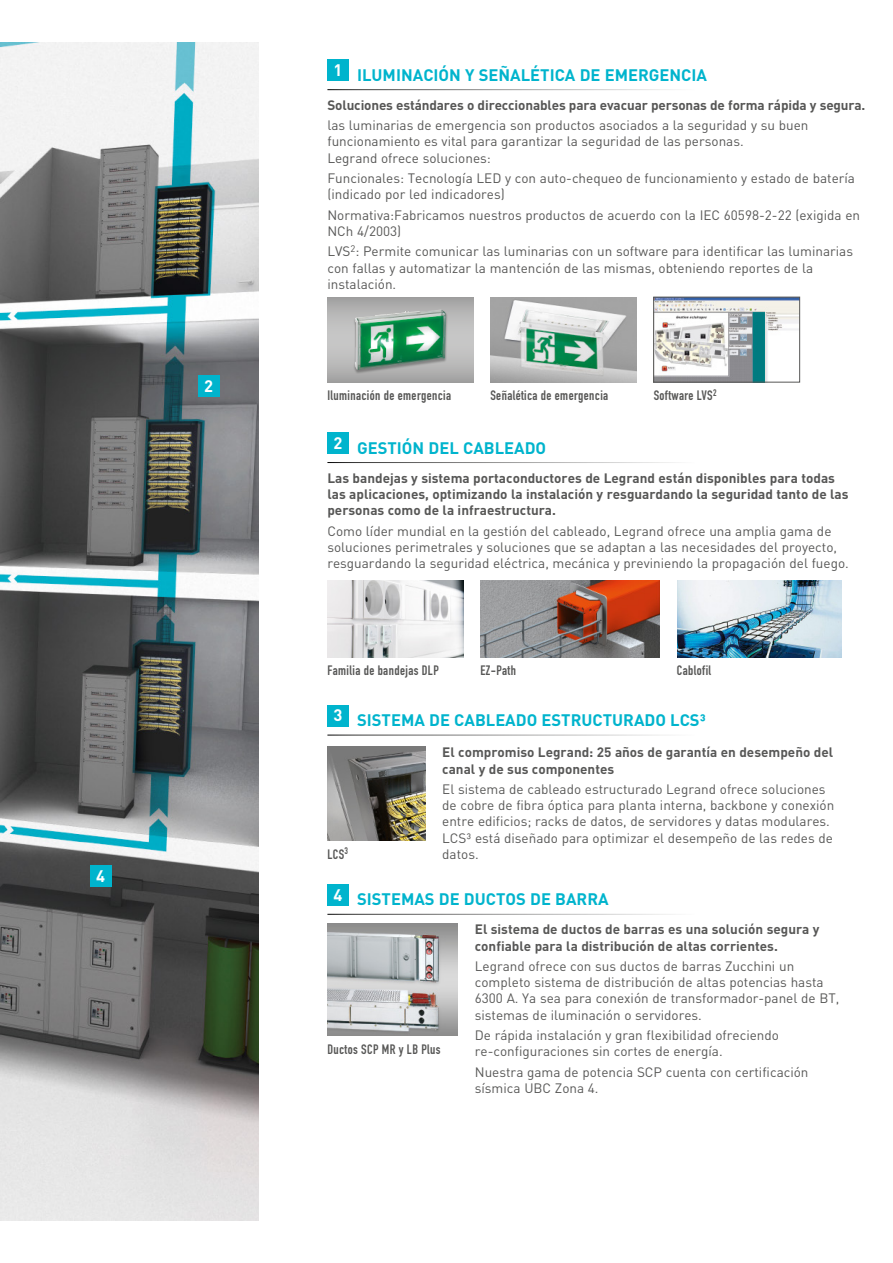
<style>
.page{position:relative;width:893px;height:1263px;background:#fff}
.page>*{position:absolute;margin:0;border:0;box-sizing:border-box;transform-origin:0 0}
.t1{font:700 16.5px "DIN";color:#00b4cd}
.t2{font:700 16.5px "DIN";color:#fff}
.t3{font:13.5px/16.2px "DIN";color:#575756}
.t4{font:13.5px/16.2px "DIN";color:#585857}
.t5{font:700 13.5px/16.2px "DIN";color:#575756}
.t6{font:700 13.5px/16.2px "DIN";color:#585857}
.t7{font:13.5px "DIN Engschrift";letter-spacing:.03em;color:#575756}
.t8{font:9.45px "DIN Engschrift";color:#575756}
</style>
<div class="page">
<img style="left:0;top:43px;width:258px;height:1177px">
<div style="left:198px;top:375px;width:21px;height:21px;background:#00b4cd"></div>
<div style="left:90px;top:866px;width:21px;height:21px;background:#00b4cd"></div>
<div style="left:327px;top:432px;width:22px;height:22px;background:#00b4cd"></div>
<img style="left:327px;top:581px;width:136px;height:76px">
<img style="left:480px;top:581px;width:180px;height:76px">
<img style="left:677px;top:581px;width:165px;height:76px">
<div style="left:327px;top:60px;width:22px;height:21px;background:#00b4cd"></div>
<svg style="left:327px;top:297px;width:146px;height:85px"></svg>
<div style="left:353px;top:310px;width:95px;height:64px;background:#000;opacity:.3"></div>
<img style="left:355px;top:310px;width:91px;height:60px">
<img style="left:490px;top:297px;width:146px;height:85px">
<img style="left:655px;top:299px;width:143px;height:81px">
<div style="left:653px;top:297px;width:147px;height:85px;border:1px solid #575756"></div>
<div style="left:327px;top:705px;width:22px;height:21px;background:#00b4cd"></div>
<img style="left:327px;top:746px;width:98px;height:95px">
<div style="left:327px;top:884px;width:22px;height:21px;background:#00b4cd"></div>
<img style="left:327px;top:923px;width:131px;height:113px">
<p class="t2" style="left:204px;top:375px;width:10px">2</p>
<p class="t2" style="left:96px;top:865px;width:10px">4</p>
<p class="t1" style="left:334px;top:64px;width:375px"><sup>1</sup> ILUMINACIÓN Y SEÑALÉTICA DE EMERGENCIA</p>
<p class="t5" style="left:327px;top:96px;width:540px">Soluciones estándares o direccionables para evacuar personas de forma rápida y segura.</p>
<p class="t3" style="left:327px;top:117px;width:482px">las luminarias de emergencia son productos asociados a la seguridad y su buen funcionamiento es vital para garantizar la seguridad de las personas.<br>Legrand ofrece soluciones:</p>
<p class="t3" style="left:327px;top:170px;width:529px">Funcionales: Tecnología LED y con auto-chequeo de funcionamiento y estado de batería (indicado por led indicadores)</p>
<p class="t3" style="left:327px;top:207px;width:534px">Normativa:Fabricamos nuestros productos de acuerdo con la IEC 60598-2-22 (exigida en<br>NCh 4/2003)</p>
<p class="t3" style="left:327px;top:243px;width:527px">LVS<sup>2</sup>: Permite comunicar las luminarias con un software para identificar las luminarias con fallas y automatizar la mantención de las mismas, obteniendo reportes de la instalación.</p>
<p class="t7" style="left:327px;top:388px;width:125px">Iluminación de emergencia</p>
<p class="t7" style="left:490px;top:388px;width:119px">Señalética de emergencia</p>
<p class="t7" style="left:654px;top:388px;width:64px">Software LVS<sup>2</sup></p>
<p class="t1" style="left:334px;top:437px;width:214px"><sup>2</sup> GESTIÓN DEL CABLEADO</p>
<p class="t5" style="left:327px;top:469px;width:523px">Las bandejas y sistema portaconductores de Legrand están disponibles para todas las aplicaciones, optimizando la instalación y resguardando la seguridad tanto de las personas como de la infraestructura.</p>
<p class="t3" style="left:327px;top:522px;width:523px">Como líder mundial en la gestión del cableado, Legrand ofrece una amplia gama de soluciones perimetrales y soluciones que se adaptan a las necesidades del proyecto, resguardando la seguridad eléctrica, mecánica y previniendo la propagación del fuego.</p>
<p class="t7" style="left:327px;top:663px;width:113px">Familia de bandejas DLP</p>
<p class="t7" style="left:480px;top:663px;width:37px">EZ-Path</p>
<p class="t7" style="left:677px;top:663px;width:36px">Cablofil</p>
<p class="t1" style="left:334px;top:709px;width:374px"><sup>3</sup> SISTEMA DE CABLEADO ESTRUCTURADO LCS³</p>
<p class="t6" style="left:442px;top:744px;width:392px">El compromiso Legrand: 25 años de garantía en desempeño del canal y de sus componentes</p>
<p class="t4" style="left:442px;top:781px;width:394px">El sistema de cableado estructurado Legrand ofrece soluciones de cobre de fibra óptica para planta interna, backbone y conexión entre edificios; racks de datos, de servidores y datas modulares.<br>LCS³ está diseñado para optimizar el desempeño de las redes de</p>
<p class="t7" style="left:327px;top:846px;width:18px">LCS</p>
<p class="t4" style="left:442px;top:845px;width:38px">datos.</p>
<p class="t8" style="left:345px;top:845px;width:5px">3</p>
<p class="t1" style="left:334px;top:889px;width:277px"><sup>4</sup> SISTEMAS DE DUCTOS DE BARRA</p>
<p class="t6" style="left:475px;top:921px;width:346px">El sistema de ductos de barras es una solución segura y confiable para la distribución de altas corrientes.</p>
<p class="t4" style="left:475px;top:958px;width:366px">Legrand ofrece con sus ductos de barras Zucchini un completo sistema de distribución de altas potencias hasta 6300 A. Ya sea para conexión de transformador-panel de BT, sistemas de iluminación o servidores.</p>
<p class="t4" style="left:475px;top:1027px;width:306px">De rápida instalación y gran flexibilidad ofreciendo re-configuraciones sin cortes de energía.</p>
<p class="t4" style="left:475px;top:1063px;width:335px">Nuestra gama de potencia SCP cuenta con certificación sísmica UBC Zona 4.</p>
<p class="t7" style="left:327px;top:1041px;width:115px">Ductos SCP MR y LB Plus</p>
</div>
